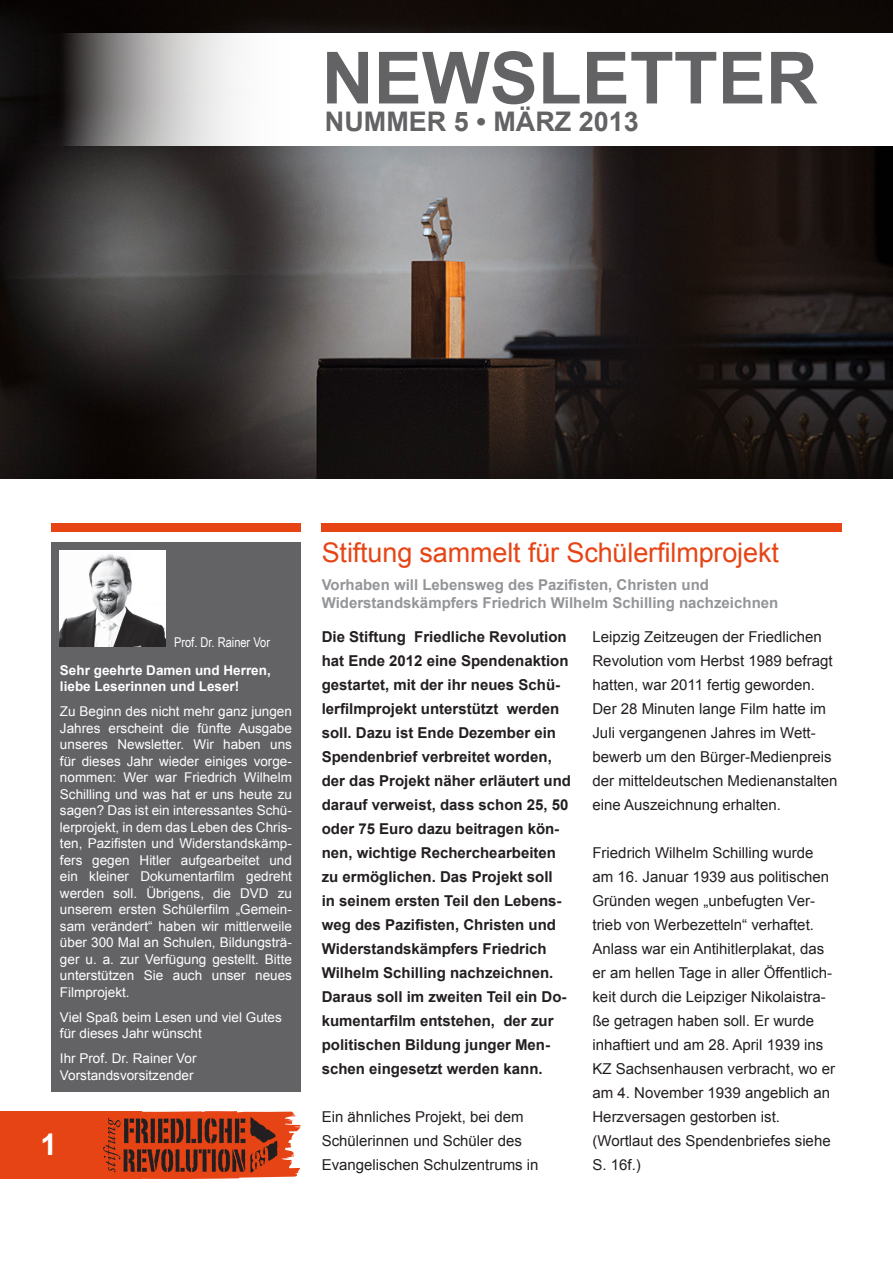
<style>
.page{position:relative;width:893px;height:1263px;background:#fff}
.page>*{position:absolute;margin:0;border:0;box-sizing:border-box;transform-origin:0 0}
.t1{font:700 72px "Arial";color:#636366}
.t2{font:700 30px "Arial";color:#fff}
.Headline{font:27px "Arial";letter-spacing:-.005em;color:#e64415}
.t3{font:700 27px "Arial";color:#636366}
.Fließtext{font:15px/24px "Arial";color:#231f20}
.Fließtext_fett{font:700 15px/24px "Arial";color:#231f20}
.Dachzeile{font:700 15px "Arial";color:#939598}
.t4{font:13.5px/16.5px "Arial";color:#fff;text-align:justify}
.t5{font:700 13.5px "Arial";color:#fff}
.t6{font:13.5px "Arial Narrow";color:#fff}
</style>
<div class="page">
<img style="left:0;top:0;width:893px;height:478px">
<div style="left:0;top:1111px;width:142px;height:68px;background:#e64415"></div>
<div style="left:322px;top:523px;width:520px;height:8px;background:#e64415"></div>
<div style="left:51px;top:523px;width:249px;height:8px;background:#e64415"></div>
<svg style="left:103px;top:1111px;width:198px;height:68px"></svg>
<div style="left:51px;top:542px;width:249px;height:549px;background:#636366"></div>
<img style="left:60px;top:550px;width:105px;height:97px">
<svg style="left:40px;top:33px;width:853px;height:112px"></svg>
<p class="t1" style="left:322px;top:31px;width:498px">NEWSLETTER</p>
<p class="t3" style="left:325px;top:104px;width:315px">NUMMER 5 • MÄRZ 2013</p>
<p class="t6" style="left:174px;top:632px;width:97px">Prof. Dr. Rainer Vor</p>
<p class="t5" style="left:60px;top:661px;width:212px">Sehr geehrte Damen und Herren,</p>
<p class="t5" style="left:60px;top:678px;width:181px">liebe Leserinnen und Leser!</p>
<p class="t4" style="left:60px;top:703px;width:233px">Zu Beginn des nicht mehr ganz jungen Jahres erscheint die fünfte Ausgabe unseres Newsletter. Wir haben uns für dieses Jahr wieder einiges vorge&shy;nommen: Wer war Friedrich Wilhelm Schilling und was hat er uns heute zu sagen? Das ist ein interessantes Schü&shy;lerprojekt, in dem das Leben des Chris&shy;ten, Pazifisten und Widerstandskämp&shy;fers gegen Hitler aufgearbeitet und ein kleiner Dokumentarfilm gedreht werden soll. Übrigens, die DVD zu unserem ersten Schülerfilm „Gemein&shy;sam verändert“ haben wir mittlerweile über 300 Mal an Schulen, Bildungsträ&shy;ger u. a. zur Verfügung gestellt. Bitte unterstützen Sie auch unser neues Filmprojekt.</p>
<p class="t4" style="left:60px;top:1009px;width:223px">Viel Spaß beim Lesen und viel Gutes für dieses Jahr wünscht</p>
<p class="t4" style="left:60px;top:1050px;width:138px">Ihr Prof. Dr. Rainer Vor</p>
<p class="t4" style="left:60px;top:1067px;width:135px">Vorstandsvorsitzender</p>
<p class="t2" style="left:41px;top:1125px;width:18px">1</p>
<p class="Headline" style="left:322px;top:535px;width:459px">Stiftung sammelt für Schülerfilmprojekt</p>
<p class="Dachzeile" style="left:322px;top:575px;width:389px">Vorhaben will Lebensweg des Pazifisten, Christen und</p>
<p class="Dachzeile" style="left:322px;top:593px;width:458px">Widerstandskämpfers Friedrich Wilhelm Schilling nachzeichnen</p>
<p class="Fließtext_fett" style="left:322px;top:626px;width:251px">Die Stiftung Friedliche Revolution hat Ende 2012 eine Spendenaktion gestartet, mit der ihr neues Schü&shy;lerfilmprojekt unterstützt werden soll. Dazu ist Ende Dezember ein Spendenbrief verbreitet worden, der das Projekt näher erläutert und darauf verweist, dass schon 25, 50 oder 75 Euro dazu beitragen kön&shy;nen, wichtige Recherchearbeiten zu ermöglichen. Das Projekt soll<br>in seinem ersten Teil den Lebens&shy;weg des Pazifisten, Christen und Widerstandskämpfers Friedrich Wilhelm Schilling nachzeichnen.<br>Daraus soll im zweiten Teil ein Do&shy;kumentarfilm entstehen, der zur politischen Bildung junger Men&shy;schen eingesetzt werden kann.</p>
<p class="Fließtext" style="left:322px;top:1105px;width:218px">Ein ähnliches Projekt, bei dem<br>Schülerinnen und Schüler des<br>Evangelischen Schulzentrums in</p>
<p class="Fließtext" style="left:592px;top:625px;width:247px">Leipzig Zeitzeugen der Friedlichen Revolution vom Herbst 1989 befragt hatten, war 2011 fertig geworden.<br>Der 28 Minuten lange Film hatte im Juli vergangenen Jahres im Wett&shy;bewerb um den Bürger-Medienpreis der mitteldeutschen Medienanstalten eine Auszeichnung erhalten.</p>
<p class="Fließtext" style="left:592px;top:841px;width:244px">Friedrich Wilhelm Schilling wurde am 16. Januar 1939 aus politischen Gründen wegen „unbefugten Ver&shy;trieb von Werbezetteln“ verhaftet.<br>Anlass war ein Antihitlerplakat, das er am hellen Tage in aller Öffentlich&shy;keit durch die Leipziger Nikolaistra&shy;ße getragen haben soll. Er wurde inhaftiert und am 28. April 1939 ins KZ Sachsenhausen verbracht, wo er am 4. November 1939 angeblich an Herzversagen gestorben ist.</p>
<p class="Fließtext" style="left:592px;top:1129px;width:240px">(Wortlaut des Spendenbriefes siehe<br>S. 16f.)</p>
</div>
